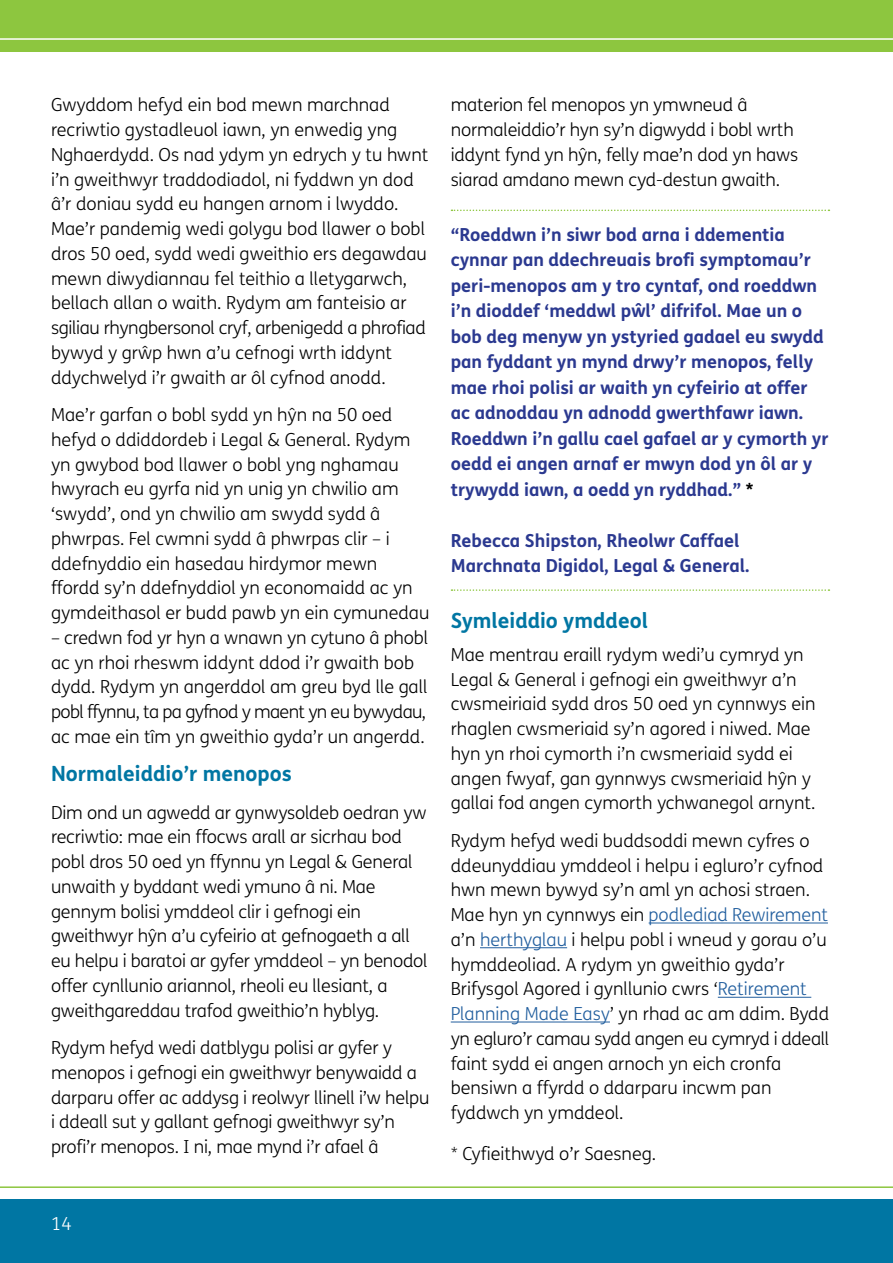
<style>
.page{position:relative;width:893px;height:1263px;background:#fff}
.page>*{position:absolute;margin:0;border:0;box-sizing:border-box;transform-origin:0 0}
.t1{font:700 21px "FS Me";color:#0076a3}
.t2{font:300 18px/24.8px "FS Me";color:#000}
.t3{font:700 18px/25.5px "FS Me";color:#2b3990}
.t4{font:300 18px "FS Me";color:#fff}
.s1{color:#000}
.s2{color:#215e9e}
</style>
<div class="page">
<div style="left:0;top:0;width:893px;height:51px;background:#8dc63f"></div>
<hr style="left:0;top:38px;width:893px;height:2px;background:#fff">
<div style="left:0;top:1199px;width:893px;height:64px;background:#0076a3"></div>
<hr style="left:0;top:1186px;width:893px;height:2px;background:#8dc63f">
<svg style="left:451px;top:210px;width:378px;height:1px"></svg>
<svg style="left:451px;top:589px;width:378px;height:2px"></svg>
<hr style="left:649px;top:922px;width:179px;height:1px;background:#215e9e">
<hr style="left:480px;top:947px;width:87px;height:1px;background:#215e9e">
<hr style="left:718px;top:997px;width:93px;height:1px;background:#215e9e">
<hr style="left:451px;top:1021px;width:159px;height:1px;background:#215e9e">
<p class="t2" style="left:51px;top:92px;width:379px">Gwyddom hefyd ein bod mewn marchnad recriwtio gystadleuol iawn, yn enwedig yng Nghaerdydd. Os nad ydym yn edrych y tu hwnt i’n gweithwyr traddodiadol, ni fyddwn yn dod â’r doniau sydd eu hangen arnom i lwyddo.<br>Mae’r pandemig wedi golygu bod llawer o bobl dros 50 oed, sydd wedi gweithio ers degawdau mewn diwydiannau fel teithio a lletygarwch, bellach allan o waith. Rydym am fanteisio ar sgiliau rhyngbersonol cryf, arbenigedd a phrofiad bywyd y grŵp hwn a’u cefnogi wrth iddynt ddychwelyd i’r gwaith ar ôl cyfnod anodd.</p>
<p class="t2" style="left:51px;top:402px;width:380px">Mae’r garfan o bobl sydd yn hŷn na 50 oed hefyd o ddiddordeb i Legal &amp; General. Rydym yn gwybod bod llawer o bobl yng nghamau hwyrach eu gyrfa nid yn unig yn chwilio am ‘swydd’, ond yn chwilio am swydd sydd â phwrpas. Fel cwmni sydd â phwrpas clir – i ddefnyddio ein hasedau hirdymor mewn ffordd sy’n ddefnyddiol yn economaidd ac yn gymdeithasol er budd pawb yn ein cymunedau</p>
<p class="t2" style="left:51px;top:625px;width:379px">– credwn fod yr hyn a wnawn yn cytuno â phobl ac yn rhoi rheswm iddynt ddod i’r gwaith bob dydd. Rydym yn angerddol am greu byd lle gall pobl ffynnu, ta pa gyfnod y maent yn eu bywydau, ac mae ein tîm yn gweithio gyda’r un angerdd.</p>
<p class="t1" style="left:51px;top:757px;width:242px">Normaleiddio’r menopos</p>
<p class="t2" style="left:51px;top:799px;width:378px">Dim ond un agwedd ar gynwysoldeb oedran yw recriwtio: mae ein ffocws arall ar sicrhau bod pobl dros 50 oed yn ffynnu yn Legal &amp; General unwaith y byddant wedi ymuno â ni. Mae gennym bolisi ymddeol clir i gefnogi ein gweithwyr hŷn a’u cyfeirio at gefnogaeth a all eu helpu i baratoi ar gyfer ymddeol – yn benodol offer cynllunio ariannol, rheoli eu llesiant, a gweithgareddau trafod gweithio’n hyblyg.</p>
<p class="t2" style="left:51px;top:1035px;width:380px">Rydym hefyd wedi datblygu polisi ar gyfer y menopos i gefnogi ein gweithwyr benywaidd a darparu offer ac addysg i reolwyr llinell i’w helpu i ddeall sut y gallant gefnogi gweithwyr sy’n profi’r menopos. I ni, mae mynd i’r afael â</p>
<p class="t4" style="left:51px;top:1211px;width:22px">14</p>
<p class="t2" style="left:451px;top:92px;width:349px">materion fel menopos yn ymwneud â normaleiddio’r hyn sy’n digwydd i bobl wrth iddynt fynd yn hŷn, felly mae’n dod yn haws siarad amdano mewn cyd-destun gwaith.</p>
<p class="t3" style="left:451px;top:221px;width:379px">“Roeddwn i’n siwr bod arna i ddementia cynnar pan ddechreuais brofi symptomau’r peri-menopos am y tro cyntaf, ond roeddwn i’n dioddef ‘meddwl pŵl’ difrifol. Mae un o bob deg menyw yn ystyried gadael eu swydd pan fyddant yn mynd drwy’r menopos, felly mae rhoi polisi ar waith yn cyfeirio at offer ac adnoddau yn adnodd gwerthfawr iawn.<br>Roeddwn i’n gallu cael gafael ar y cymorth yr oedd ei angen arnaf er mwyn dod yn ôl ar y trywydd iawn, a oedd yn ryddhad.” <span class="s1">*</span></p>
<p class="t3" style="left:451px;top:527px;width:300px">Rebecca Shipston, Rheolwr Caffael<br>Marchnata Digidol, Legal &amp; General.</p>
<p class="t1" style="left:451px;top:604px;width:199px">Symleiddio ymddeol</p>
<p class="t2" style="left:451px;top:642px;width:366px">Mae mentrau eraill rydym wedi’u cymryd yn Legal &amp; General i gefnogi ein gweithwyr a’n cwsmeiriaid sydd dros 50 oed yn cynnwys ein rhaglen cwsmeriaid sy’n agored i niwed. Mae hyn yn rhoi cymorth i’n cwsmeriaid sydd ei angen fwyaf, gan gynnwys cwsmeriaid hŷn y gallai fod angen cymorth ychwanegol arnynt.</p>
<p class="t2" style="left:451px;top:828px;width:380px">Rydym hefyd wedi buddsoddi mewn cyfres o ddeunyddiau ymddeol i helpu i egluro’r cyfnod hwn mewn bywyd sy’n aml yn achosi straen.<br>Mae hyn yn cynnwys ein <span class="s2">podlediad Rewirement </span>a’n <span class="s2">herthyglau</span> i helpu pobl i wneud y gorau o’u hymddeoliad. A rydym yn gweithio gyda’r Brifysgol Agored i gynllunio cwrs ‘<span class="s2">Retirement Planning Made Easy</span>’ yn rhad ac am ddim. Bydd yn egluro’r camau sydd angen eu cymryd i ddeall faint sydd ei angen arnoch yn eich cronfa bensiwn a ffyrdd o ddarparu incwm pan fyddwch yn ymddeol.</p>
<p class="t2" style="left:451px;top:1141px;width:207px">* Cyfieithwyd o’r Saesneg.</p>
</div>
